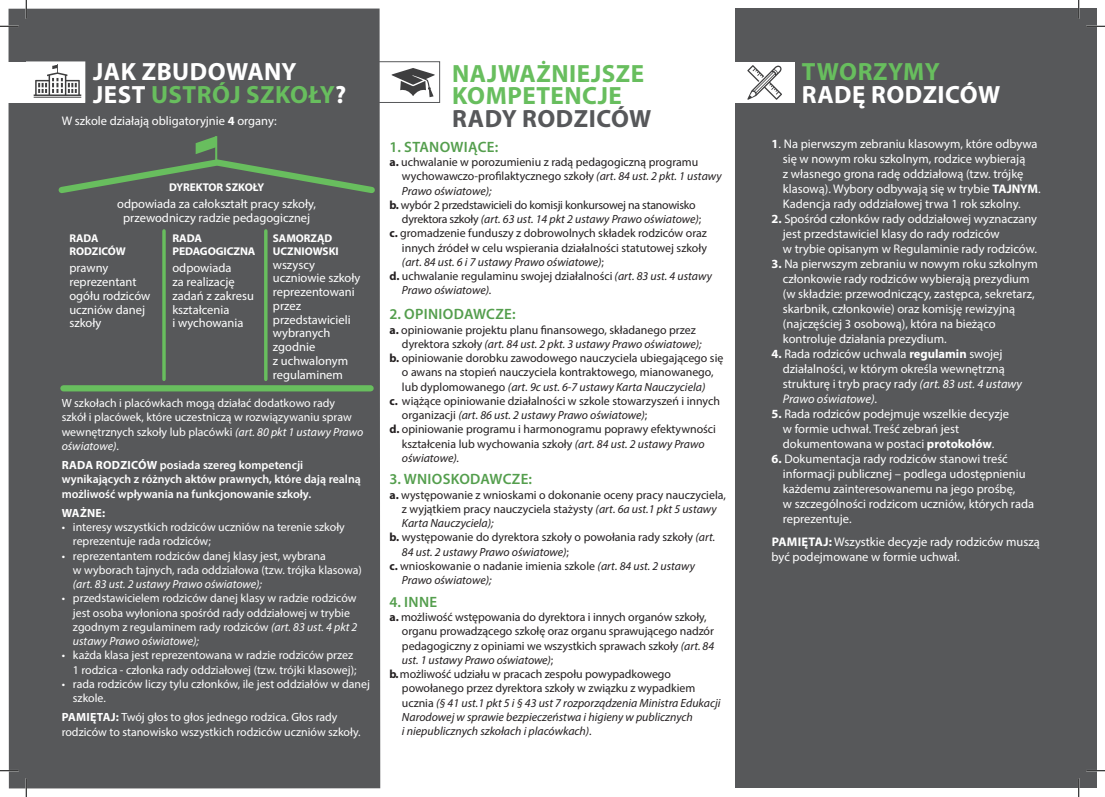
<style>
.page{position:relative;width:1105px;height:797px;background:#fff}
.page>*{position:absolute;margin:0;border:0;box-sizing:border-box;transform-origin:0 0}
.t1{font:700 25px/22.5px "Myriad Pro";letter-spacing:.02em;color:#fff}
.t2{font:700 25px/22.5px "Myriad Pro";letter-spacing:.02em;color:#57585a}
.t3{font:700 25px "Myriad Pro";letter-spacing:.02em;color:#68be5e}
.t4{font:600 15px "Myriad Pro";letter-spacing:.02em;color:#549e4d}
.t5{font:12.5px/15px "Myriad Pro";color:#fff}
.t6{font:11.88px/14.2px "Myriad Pro";color:#231f20}
.t7{font:11.88px/14.2px "Myriad Pro";color:#fff}
.t8{font:italic 11.88px/14.2px "Myriad Pro";color:#231f20}
.t9{font:600 11.88px/14.2px "Myriad Pro";color:#fff}
.t10{font:11.88px/14.2px "Myriad Pro";letter-spacing:-.02em;color:#231f20}
.t11{font:700 11.88px "Myriad Pro";letter-spacing:.02em;color:#fff}
.t12{font:700 11.25px/12.5px "Myriad Pro";color:#fff}
.s1{color:#68be5e}
.s2{font-weight:700}
.s3{font-style:italic}
.s4{font-weight:700;font-style:normal}
.s5{font-style:normal}
</style>
<div class="page">
<svg style="left:392px;top:68px;width:43px;height:29px"></svg>
<div style="left:377px;top:61px;width:63px;height:42px;border:1px solid #57585a"></div>
<div style="left:735px;top:9px;width:361px;height:779px;background:#57585a"></div>
<div style="left:9px;top:9px;width:371px;height:779px;background:#57585a"></div>
<div style="left:9px;top:62px;width:76px;height:40px;background:#fff"></div>
<div style="left:735px;top:62px;width:59px;height:40px;background:#fff"></div>
<svg style="left:747px;top:65px;width:35px;height:35px"></svg>
<svg style="left:34px;top:64px;width:47px;height:34px"></svg>
<svg style="left:54px;top:136px;width:325px;height:61px;background:#58635a"></svg>
<div style="left:63px;top:385px;width:308px;height:6px;background:#68be5e"></div>
<svg style="left:162px;top:231px;width:4px;height:148px"></svg>
<svg style="left:264px;top:231px;width:4px;height:148px"></svg>
<svg style="left:0;top:25px;width:19px;height:2px"></svg>
<svg style="left:1086px;top:25px;width:19px;height:2px"></svg>
<svg style="left:0;top:770px;width:19px;height:1px"></svg>
<svg style="left:1087px;top:770px;width:18px;height:1px"></svg>
<svg style="left:25px;top:0;width:2px;height:19px"></svg>
<svg style="left:25px;top:778px;width:2px;height:19px"></svg>
<svg style="left:1078px;top:0;width:1px;height:18px"></svg>
<svg style="left:1078px;top:779px;width:1px;height:18px"></svg>
<p class="t1" style="left:93px;top:60px;width:255px">JAK ZBUDOWANY<br>JEST <span class="s1">USTRÓJ SZKOŁY</span>?</p>
<p class="t5" style="left:62px;top:114px;width:217px">W szkole działają obligatoryjnie <span class="s2">4</span> organy:</p>
<p class="t12" style="left:169px;top:180px;width:97px">DYREKTOR SZKOŁY</p>
<p class="t5" style="left:117px;top:197px;width:200px;line-height:13.8px;text-align:center">odpowiada za całokształt pracy szkoły, przewodniczy radzie pedagogicznej</p>
<p class="t12" style="left:69px;top:232px;width:58px">RADA<br>RODZICÓW</p>
<p class="t5" style="left:69px;top:261px;width:82px;line-height:13.8px">prawny reprezentant ogółu rodziców uczniów danej szkoły</p>
<p class="t12" style="left:172px;top:232px;width:84px">RADA<br>PEDAGOGICZNA</p>
<p class="t5" style="left:172px;top:260px;width:61px">odpowiada</p>
<p class="t5" style="left:172px;top:275px;width:83px;line-height:13.8px">za realizację zadań z zakresu kształcenia<br>i wychowania</p>
<p class="t12" style="left:273px;top:232px;width:67px">SAMORZĄD<br>UCZNIOWSKI</p>
<p class="t5" style="left:273px;top:257px;width:89px;line-height:13.8px">wszyscy uczniowie szkoły reprezentowani przez przedstawicieli wybranych zgodnie<br>z uchwalonym regulaminem</p>
<p class="t7" style="left:62px;top:396px;width:303px">W szkołach i placówkach mogą działać dodatkowo rady<br>szkół i placówek, które uczestniczą w rozwiązywaniu spraw wewnętrznych szkoły lub placówki <span class="s3">(art. 80 pkt 1 ustawy Prawo oświatowe)</span>.</p>
<p class="t9" style="left:62px;top:457px;width:301px"><span class="s2">RADA RODZICÓW</span> posiada szereg kompetencji wynikających z różnych aktów prawnych, które dają realną możliwość wpływania na funkcjonowanie szkoły.</p>
<p class="t11" style="left:62px;top:505px;width:45px">WAŻNE:</p>
<p class="t7" style="left:73px;top:520px;width:273px;text-indent:-11px">• interesy wszystkich rodziców uczniów na terenie szkoły reprezentuje rada rodziców;</p>
<p class="t7" style="left:73px;top:548px;width:290px;text-indent:-11px">• reprezentantem rodziców danej klasy jest, wybrana<br>w wyborach tajnych, rada oddziałowa (tzw. trójka klasowa) <span class="s3">(art. 83 ust. 2 ustawy Prawo oświatowe);</span></p>
<p class="t7" style="left:73px;top:591px;width:286px;text-indent:-11px">• przedstawicielem rodziców danej klasy w radzie rodziców jest osoba wyłoniona spośród rady oddziałowej w trybie zgodnym z regulaminem rady rodziców <span class="s3">(art. 83 ust. 4 pkt 2 ustawy Prawo oświatowe);</span></p>
<p class="t7" style="left:62px;top:648px;width:296px;text-align:right">• każda klasa jest reprezentowana w radzie rodziców przez<br>1 rodzica - członka rady oddziałowej (tzw. trójki klasowej);</p>
<p class="t7" style="left:73px;top:676px;width:298px;text-indent:-11px">• rada rodziców liczy tylu członków, ile jest oddziałów w danej szkole.</p>
<p class="t7" style="left:62px;top:710px;width:300px"><span class="s2">PAMIĘTAJ:</span> Twój głos to głos jednego rodzica. Głos rady rodziców to stanowisko wszystkich rodziców uczniów szkoły.</p>
<p class="t3" style="left:452px;top:57px;width:193px">NAJWAŻNIEJSZE</p>
<p class="t2" style="left:452px;top:84px;width:201px"><span class="s1">KOMPETENCJE<br></span>RADY RODZICÓW</p>
<p class="t4" style="left:389px;top:137px;width:110px">1. STANOWIĄCE:</p>
<p class="t6" style="left:402px;top:155px;width:321px;text-indent:-12px"><span class="s2">a.</span> uchwalanie w porozumieniu z radą pedagogiczną programu wychowawczo-profilaktycznego szkoły <span class="s3">(art. 84 ust. 2 pkt. 1 ustawy<br>Prawo oświatowe);</span></p>
<p class="t10" style="left:402px;top:197px;width:301px;text-indent:-12px"><span class="s2">b.</span> wybór 2 przedstawicieli do komisji konkursowej na stanowisko dyrektora szkoły <span class="s3">(art. 63 ust. 14 pkt 2 ustawy Prawo oświatowe)</span>;</p>
<p class="t6" style="left:402px;top:226px;width:307px;text-align:justify;text-indent:-12px"><span class="s2">c.</span> gromadzenie funduszy z dobrowolnych składek rodziców oraz innych źródeł w celu wspierania działalności statutowej szkoły <span class="s3">(art. 84 ust. 6 i 7 ustawy Prawo oświatowe)</span>;</p>
<p class="t6" style="left:402px;top:269px;width:311px;text-indent:-12px"><span class="s2">d.</span> uchwalanie regulaminu swojej działalności <span class="s3">(art. 83 ust. 4 ustawy<br>Prawo oświatowe).</span></p>
<p class="t4" style="left:389px;top:305px;width:128px">2. OPINIODAWCZE:</p>
<p class="t6" style="left:402px;top:322px;width:301px;text-indent:-12px"><span class="s2">a.</span> opiniowanie projektu planu finansowego, składanego przez dyrektora szkoły <span class="s3">(art. 84 ust. 2 pkt. 3 ustawy Prawo oświatowe);</span></p>
<p class="t6" style="left:389px;top:351px;width:335px;text-align:center"><span class="s2">b.</span> opiniowanie dorobku zawodowego nauczyciela ubiegającego się o awans na stopień nauczyciela kontraktowego, mianowanego,<br>lub dyplomowanego <span class="s3">(art. 9c ust. 6-7 ustawy Karta Nauczyciela)</span></p>
<p class="t6" style="left:402px;top:393px;width:319px;text-indent:-12px"><span class="s2">c.</span> wiążące opiniowanie działalności w szkole stowarzyszeń i innych organizacji <span class="s3">(art. 86 ust. 2 ustawy Prawo oświatowe)</span>;</p>
<p class="t6" style="left:402px;top:422px;width:316px;text-indent:-12px"><span class="s2">d.</span> opiniowanie programu i harmonogramu poprawy efektywności kształcenia lub wychowania szkoły <span class="s3">(art. 84 ust. 2 ustawy Prawo oświatowe).</span></p>
<p class="t4" style="left:389px;top:470px;width:144px">3. WNIOSKODAWCZE:</p>
<p class="t6" style="left:402px;top:487px;width:326px;text-indent:-12px"><span class="s2">a.</span> występowanie z wnioskami o dokonanie oceny pracy nauczyciela, z wyjątkiem pracy nauczyciela stażysty <span class="s3">(art. 6a ust.1 pkt 5 ustawy<br>Karta Nauczyciela);</span></p>
<p class="t6" style="left:402px;top:530px;width:315px;text-indent:-12px"><span class="s2">b.</span> występowanie do dyrektora szkoły o powołania rady szkoły <span class="s3">(art.<br>84 ust. 2 ustawy Prawo oświatowe)</span>;</p>
<p class="t8" style="left:402px;top:558px;width:294px;text-indent:-12px"><span class="s4">c.</span> <span class="s5">wnioskowanie o nadanie imienia szkole</span> (art. 84 ust. 2 ustawy<br>Prawo oświatowe);</p>
<p class="t4" style="left:389px;top:592px;width:49px">4. INNE</p>
<p class="t6" style="left:402px;top:609px;width:314px;text-indent:-12px"><span class="s2">a.</span> możliwość wstępowania do dyrektora i innych organów szkoły, organu prowadzącego szkołę oraz organu sprawującego nadzór pedagogiczny z opiniami we wszystkich sprawach szkoły <span class="s3">(art. 84 ust. 1 ustawy Prawo oświatowe)</span>;</p>
<p class="t8" style="left:402px;top:666px;width:320px;text-indent:-12px"><span class="s4">b.</span> <span class="s5">możliwość udziału w pracach zespołu powypadkowego powołanego przez dyrektora szkoły w związku z wypadkiem ucznia</span> (§ 41 ust.1 pkt 5 i § 43 ust 7 rozporządzenia Ministra Edukacji Narodowej w sprawie bezpieczeństwa i higieny w publicznych<br>i niepublicznych szkołach i placówkach).</p>
<p class="t1" style="left:802px;top:60px;width:200px"><span class="s1">TWORZYMY<br></span>RADĘ RODZICÓW</p>
<p class="t5" style="left:783px;top:136px;width:259px;text-indent:-11px"><span class="s2">1</span>. Na pierwszym zebraniu klasowym, które odbywa się w nowym roku szkolnym, rodzice wybierają<br>z własnego grona radę oddziałową (tzw. trójkę klasową). Wybory odbywają się w trybie <span class="s2">TAJNYM</span>.<br>Kadencja rady oddziałowej trwa 1 rok szkolny.</p>
<p class="t5" style="left:783px;top:211px;width:256px;text-indent:-11px"><span class="s2">2.</span> Spośród członków rady oddziałowej wyznaczany jest przedstawiciel klasy do rady rodziców<br>w trybie opisanym w Regulaminie rady rodziców.</p>
<p class="t5" style="left:783px;top:256px;width:257px;text-indent:-11px"><span class="s2">3.</span> Na pierwszym zebraniu w nowym roku szkolnym członkowie rady rodziców wybierają prezydium (w składzie: przewodniczący, zastępca, sekretarz, skarbnik, członkowie) oraz komisję rewizyjną (najczęściej 3 osobową), która na bieżąco kontroluje działania prezydium.</p>
<p class="t5" style="left:783px;top:346px;width:241px;text-indent:-11px"><span class="s2">4.</span> Rada rodziców uchwala <span class="s2">regulamin</span> swojej działalności, w którym określa wewnętrzną strukturę i tryb pracy rady <span class="s3">(art. 83 ust. 4 ustawy Prawo oświatowe)</span>.</p>
<p class="t5" style="left:783px;top:406px;width:228px;text-indent:-11px"><span class="s2">5.</span> Rada rodziców podejmuje wszelkie decyzje w formie uchwał. Treść zebrań jest dokumentowana w postaci <span class="s2">protokołów</span>.</p>
<p class="t5" style="left:783px;top:451px;width:253px;text-indent:-11px"><span class="s2">6.</span> Dokumentacja rady rodziców stanowi treść informacji publicznej – podlega udostępnieniu każdemu zainteresowanemu na jego prośbę,<br>w szczególności rodzicom uczniów, których rada reprezentuje.</p>
<p class="t5" style="left:772px;top:534px;width:270px"><span class="s2">PAMIĘTAJ:</span> Wszystkie decyzje rady rodziców muszą być podejmowane w formie uchwał.</p>
</div>
